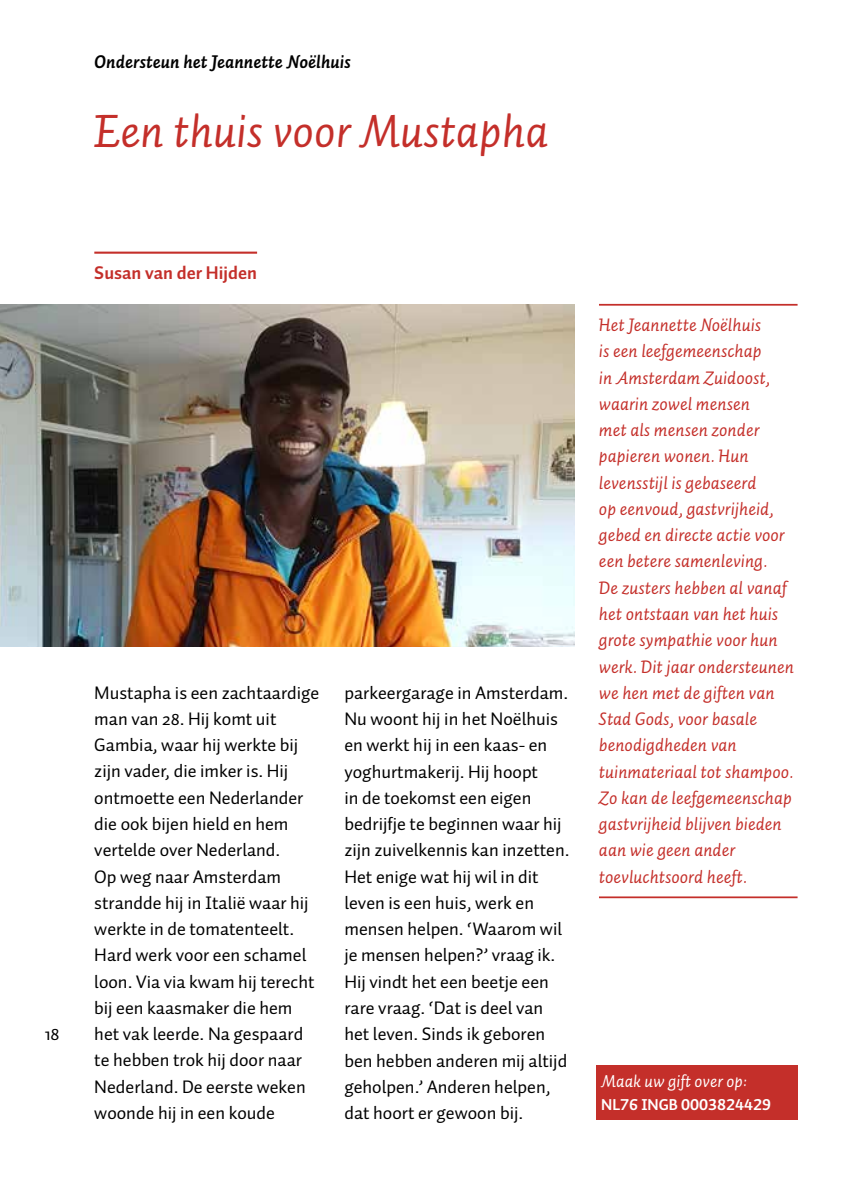
<style>
.page{position:relative;width:844px;height:1191px;background:#fff}
.page>*{position:absolute;margin:0;border:0;box-sizing:border-box;transform-origin:0 0}
.t1{font:47.25px "Auto Pro Regular Italic 2";color:#c42f2a}
.t2{font:18.38px/26.2px "Auto Pro";color:#000}
.t3{font:18.38px/26.2px "Auto Pro Regular Italic 2";color:#c42f2a}
.t4{font:18.38px "Auto Pro Bold Italic 2";color:#000}
.t5{font:700 18.38px "Auto Pro";color:#c42f2a}
.t6{font:17.5px "Auto Pro Regular Italic 2";color:#fff}
.t7{font:700 15.75px "Auto Pro";color:#fff}
</style>
<div class="page">
<hr style="left:843px;top:0;width:1px;height:1191px;background:#fdd18f">
<img style="left:0;top:305px;width:574px;height:341px">
<div style="left:596px;top:1065px;width:201px;height:54px;background:#c42f2a"></div>
<hr style="left:94px;top:252px;width:163px;height:2px;background:#c42f2a">
<hr style="left:598px;top:304px;width:199px;height:2px;background:#c42f2a">
<hr style="left:598px;top:896px;width:199px;height:2px;background:#c42f2a">
<p class="t4" style="left:94px;top:49px;width:258px">Ondersteun het Jeannette Noëlhuis</p>
<h1 class="t1" style="left:94px;top:99px;width:455px">Een thuis voor Mustapha</h1>
<p class="t2" style="left:45px;top:1020px;width:16px">18</p>
<p class="t5" style="left:94px;top:259px;width:164px">Susan van der Hijden</p>
<p class="t2" style="left:94px;top:679px;width:226px">Mustapha is een zachtaardige man van 28. Hij komt uit<br>Gambia, waar hij werkte bij zijn vader, die imker is. Hij ontmoette een Nederlander die ook bijen hield en hem vertelde over Nederland.<br>Op weg naar Amsterdam strandde hij in Italië waar hij werkte in de tomatenteelt.<br>Hard werk voor een schamel loon. Via via kwam hij terecht bij een kaasmaker die hem het vak leerde. Na gespaard te hebben trok hij door naar<br>Nederland. De eerste weken woonde hij in een koude</p>
<p class="t2" style="left:344px;top:679px;width:227px">parkeergarage in Amsterdam.<br>Nu woont hij in het Noëlhuis en werkt hij in een kaas- en yoghurtmakerij. Hij hoopt<br>in de toekomst een eigen bedrijfje te beginnen waar hij zijn zuivelkennis kan inzetten.<br>Het enige wat hij wil in dit leven is een huis, werk en mensen helpen. ‘Waarom wil je mensen helpen?’ vraag ik.<br>Hij vindt het een beetje een rare vraag. ‘Dat is deel van het leven. Sinds ik geboren ben hebben anderen mij altijd geholpen.’ Anderen helpen, dat hoort er gewoon bij.</p>
<p class="t3" style="left:598px;top:311px;width:196px">Het Jeannette Noëlhuis<br>is een leefgemeenschap<br>in Amsterdam Zuidoost, waarin zowel mensen<br>met als mensen zonder papieren wonen. Hun levensstijl is gebaseerd<br>op eenvoud, gastvrijheid, gebed en directe actie voor een betere samenleving.<br>De zusters hebben al vanaf het ontstaan van het huis grote sympathie voor hun werk. Dit jaar ondersteunen we hen met de giften van<br>Stad Gods, voor basale benodigdheden van tuinmateriaal tot shampoo.<br>Zo kan de leefgemeenschap gastvrijheid blijven bieden aan wie geen ander toevluchtsoord heeft.</p>
<p class="t6" style="left:601px;top:1069px;width:147px">Maak uw gift over op:</p>
<p class="t7" style="left:601px;top:1093px;width:171px">NL76 INGB 0003824429</p>
</div>
